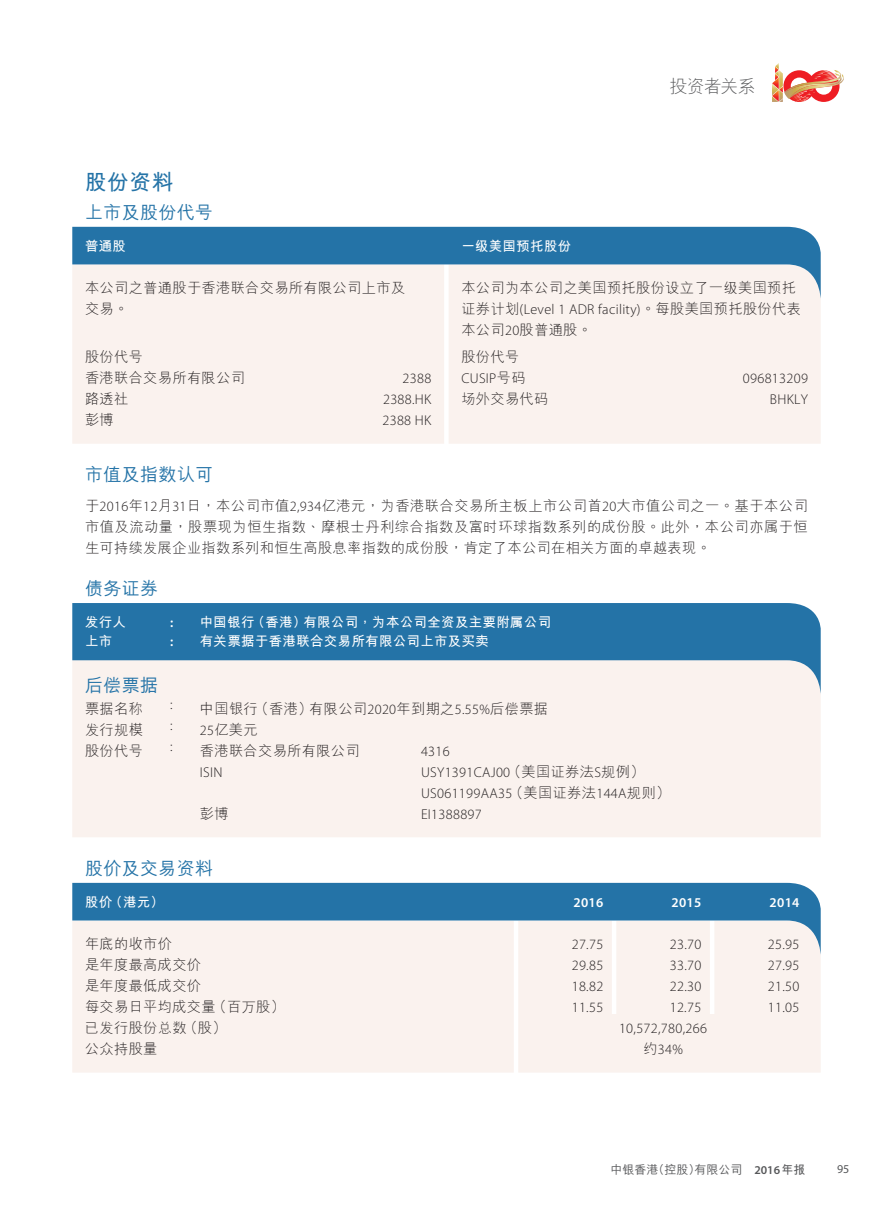
<style>
.page{position:relative;width:893px;height:1212px;background:#fff}
.page>*{position:absolute;margin:0;border:0;box-sizing:border-box;transform-origin:0 0}
.t1{font:700 21.75px "M Hei HKS";color:#2473a7}
.t2{font:500 18px "M Hei HKS";letter-spacing:.02em;color:#2473a7}
.t3{font:300 18px "M Hei HKS";letter-spacing:-.055em;color:#57585a}
.t4{font:300 14.25px/21px "M Hei HKS";letter-spacing:.02em;color:#231f20}
.t5{font:300 14.25px/21px "Myriad Pro";letter-spacing:.02em;color:#231f20}
.t6{font:700 13.5px "M Hei HKS";letter-spacing:.02em;color:#fff}
.t7{font:600 13.5px "Myriad Pro";letter-spacing:.02em;color:#fff}
.t8{font:500 12px "M Hei HKS";color:#57585a}
.t9{font:12px "Myriad Pro";color:#57585a}
.s1{font-family:"M Hei HKS"}
.s2{font-family:"Myriad Pro"}
.s3{font-family:"Myriad Pro";font-weight:600}
.s4{font-weight:700}
</style>
<div class="page">
<svg style="left:772px;top:63px;width:72px;height:39px"></svg>
<div style="left:72px;top:300px;width:749px;height:144px;background:#faf2ee"></div>
<svg style="left:72px;top:227px;width:749px;height:73px;background:#8cb0c9"></svg>
<div style="left:72px;top:695px;width:749px;height:142px;background:#faf2ee"></div>
<svg style="left:72px;top:603px;width:749px;height:92px;background:#74a3c1"></svg>
<div style="left:72px;top:956px;width:749px;height:116px;background:#faf2ee"></div>
<svg style="left:72px;top:883px;width:749px;height:73px;background:#8bb0c9"></svg>
<p class="t3" style="left:670px;top:73px;width:87px">投資者關係</p>
<h1 class="t1" style="left:85px;top:166px;width:90px">股份資料</h1>
<p class="t2" style="left:85px;top:199px;width:130px">上市及股份代號</p>
<p class="t6" style="left:85px;top:236px;width:43px">普通股</p>
<p class="t6" style="left:461px;top:236px;width:111px">一級美國預託股份</p>
<p class="t4" style="left:85px;top:277px;width:322px">本公司之普通股於香港聯合交易所有限公司上市及交易。</p>
<p class="t4" style="left:461px;top:277px;width:336px">本公司為本公司之美國預託股份設立了一級美國預託</p>
<p class="t5" style="left:461px;top:299px;width:341px"><span class="s1">證券計劃</span>(Level 1 ADR facility)<span class="s1">。每股美國預託股份代表</span></p>
<p class="t4" style="left:461px;top:319px;width:132px">本公司<span class="s2">20</span>股普通股。</p>
<p class="t4" style="left:85px;top:346px;width:161px">股份代號<br>香港聯合交易所有限公司</p>
<p class="t5" style="left:403px;top:368px;width:30px">2388</p>
<p class="t4" style="left:85px;top:388px;width:45px">路透社</p>
<p class="t5" style="left:383px;top:389px;width:50px">2388.HK</p>
<p class="t4" style="left:85px;top:409px;width:30px">彭博</p>
<p class="t5" style="left:382px;top:410px;width:50px">2388 HK</p>
<p class="t4" style="left:461px;top:346px;width:59px">股份代號</p>
<p class="t5" style="left:461px;top:368px;width:66px">CUSIP<span class="s1">號碼</span></p>
<p class="t5" style="left:743px;top:368px;width:67px">096813209</p>
<p class="t4" style="left:461px;top:388px;width:89px">場外交易代碼</p>
<p class="t5" style="left:770px;top:389px;width:40px">BHKLY</p>
<p class="t2" style="left:85px;top:462px;width:130px">市值及指數認可</p>
<p class="t4" style="left:85px;top:495px;width:724px;text-align:justify">於<span class="s2">2016</span>年<span class="s2">12</span>月<span class="s2">31</span>日，本公司市值<span class="s2">2,934</span>億港元，為香港聯合交易所主板上市公司首<span class="s2">20</span>大市值公司之一。基於本公司市值及流動量，股票現為恒生指數、摩根士丹利綜合指數及富時環球指數系列的成份股。此外，本公司亦屬於恒生可持續發展企業指數系列和恒生高股息率指數的成份股，肯定了本公司在相關方面的卓越表現。</p>
<p class="t2" style="left:85px;top:575px;width:75px">債務證券</p>
<p class="t6" style="left:85px;top:612px;width:43px">發行人</p>
<p class="t7" style="left:170px;top:614px;width:5px">:</p>
<p class="t6" style="left:200px;top:612px;width:353px">中國銀行（香港）有限公司，為本公司全資及主要附屬公司</p>
<p class="t6" style="left:85px;top:632px;width:29px">上市</p>
<p class="t7" style="left:170px;top:633px;width:5px">:</p>
<p class="t6" style="left:200px;top:632px;width:291px">有關票據於香港聯合交易所有限公司上市及買賣</p>
<p class="t2" style="left:85px;top:673px;width:75px">後償票據</p>
<p class="t4" style="left:85px;top:697px;width:59px">票據名稱</p>
<p class="t5" style="left:170px;top:694px;width:4px">:</p>
<p class="t4" style="left:200px;top:697px;width:350px">中國銀行（香港）有限公司<span class="s2">2020</span>年到期之<span class="s2">5.55%</span>後償票據</p>
<p class="t4" style="left:85px;top:719px;width:59px">發行規模</p>
<p class="t5" style="left:170px;top:715px;width:4px">:</p>
<p class="t4" style="left:200px;top:719px;width:59px"><span class="s2">25</span>億美元</p>
<p class="t4" style="left:85px;top:740px;width:59px">股份代號</p>
<p class="t5" style="left:170px;top:736px;width:4px">:</p>
<p class="t4" style="left:200px;top:740px;width:161px">香港聯合交易所有限公司</p>
<p class="t5" style="left:421px;top:741px;width:30px">4316</p>
<p class="t5" style="left:200px;top:762px;width:24px">ISIN</p>
<p class="t5" style="left:421px;top:762px;width:251px">USY1391CAJ00<span class="s1">（美國證券法</span>S<span class="s1">規例）<br></span>US061199AA35<span class="s1">（美國證券法</span>144A<span class="s1">規則）</span></p>
<p class="t4" style="left:200px;top:803px;width:30px">彭博</p>
<p class="t5" style="left:421px;top:804px;width:62px">EI1388897</p>
<p class="t2" style="left:85px;top:855px;width:130px">股價及交易資料</p>
<p class="t6" style="left:85px;top:892px;width:81px">股價（港元）</p>
<p class="t7" style="left:573px;top:894px;width:31px">2016</p>
<p class="t7" style="left:672px;top:894px;width:31px">2015</p>
<p class="t7" style="left:770px;top:894px;width:31px">2014</p>
<p class="t4" style="left:85px;top:933px;width:89px">年底的收市價</p>
<p class="t5" style="left:572px;top:934px;width:33px">27.75</p>
<p class="t5" style="left:670px;top:934px;width:33px">23.70</p>
<p class="t5" style="left:768px;top:934px;width:33px">25.95</p>
<p class="t4" style="left:85px;top:954px;width:118px">是年度最高成交價</p>
<p class="t5" style="left:572px;top:955px;width:33px">29.85</p>
<p class="t5" style="left:670px;top:955px;width:33px">33.70</p>
<p class="t5" style="left:768px;top:955px;width:33px">27.95</p>
<p class="t4" style="left:85px;top:975px;width:118px">是年度最低成交價</p>
<p class="t5" style="left:572px;top:976px;width:33px">18.82</p>
<p class="t5" style="left:670px;top:976px;width:33px">22.30</p>
<p class="t5" style="left:768px;top:976px;width:33px">21.50</p>
<p class="t4" style="left:85px;top:996px;width:202px">每交易日平均成交量（百萬股）</p>
<p class="t5" style="left:572px;top:997px;width:33px">11.55</p>
<p class="t5" style="left:670px;top:997px;width:33px">12.75</p>
<p class="t5" style="left:768px;top:997px;width:33px">11.05</p>
<p class="t4" style="left:85px;top:1017px;width:143px">已發行股份總數（股）</p>
<p class="t5" style="left:619px;top:1018px;width:90px">10,572,780,266</p>
<p class="t4" style="left:85px;top:1038px;width:74px">公眾持股量</p>
<p class="t5" style="left:643px;top:1039px;width:41px"><span class="s1">約</span>34%</p>
<p class="t8" style="left:610px;top:1160px;width:196px">中銀香港（控股）有限公司 <span class="s3">2016</span><span class="s4">年報</span></p>
<p class="t9" style="left:837px;top:1161px;width:14px">95</p>
</div>
